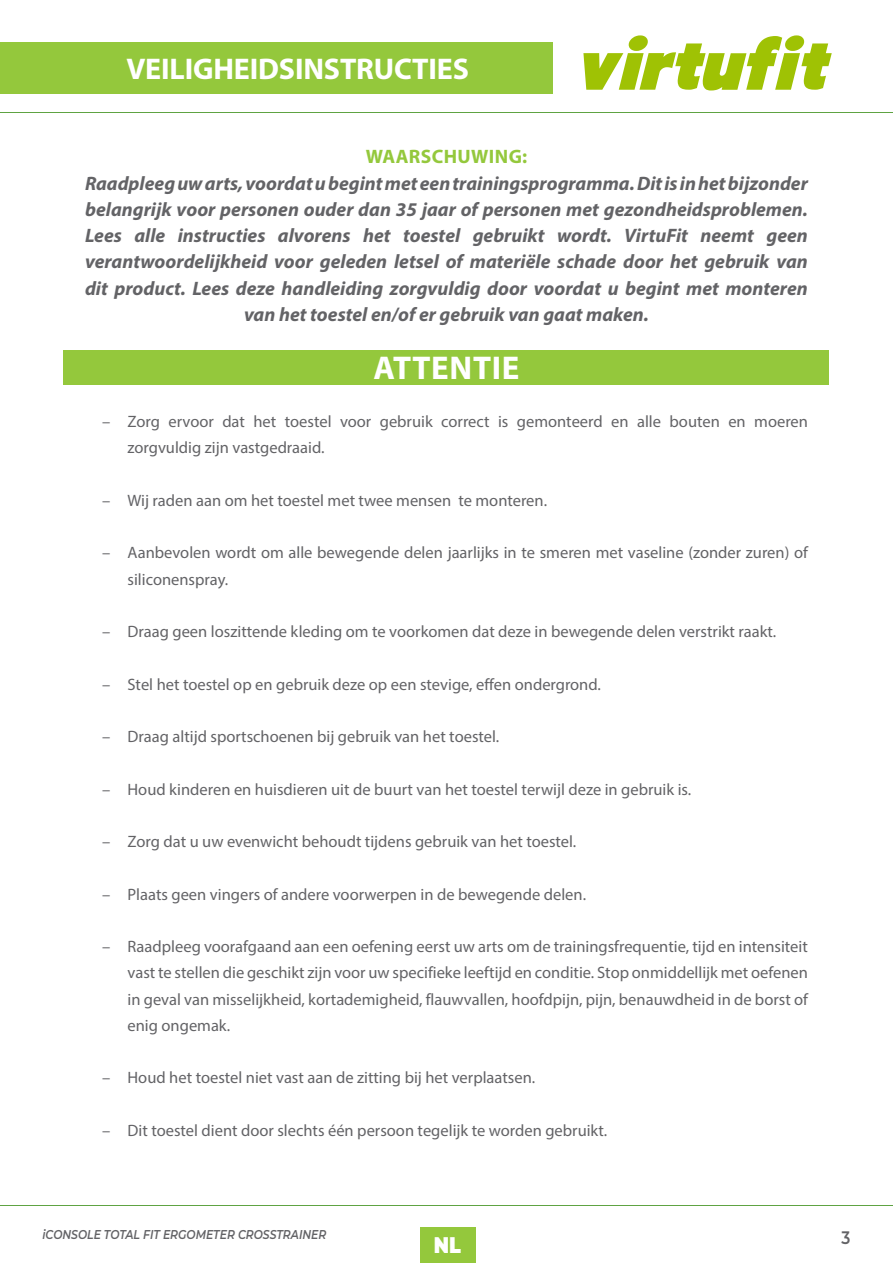
<style>
.page{position:relative;width:893px;height:1263px;background:#fff}
.page>*{position:absolute;margin:0;border:0;box-sizing:border-box;transform-origin:0 0}
.t1{font:700 33px "Myriad Pro";letter-spacing:.02em;color:#fff}
.t2{font:700 30px "Myriad Pro";letter-spacing:-.005em;color:#fff}
.t3{font:900 22.5px "Montserrat";color:#fff;scale:.85 1}
.t4{font:italic 700 19.5px/26.2px "Myriad Pro";color:#636366;text-align:center}
.t5{font:700 19.5px "Myriad Pro";letter-spacing:.02em;color:#94c83c}
.t6{font:600 18px "Montserrat";color:#636366;scale:.85 1}
.t7{font:16.5px/26.2px "Myriad Pro";color:#636366}
.t8{font:italic 600 12.75px "Montserrat";color:#636366;scale:.85 1}
</style>
<div class="page">
<hr style="left:0;top:1205px;width:893px;height:1px;background:#5ea342">
<hr style="left:0;top:112px;width:893px;height:1px;background:#5ea342">
<svg style="left:583px;top:35px;width:249px;height:56px"></svg>
<div style="left:420px;top:1227px;width:55px;height:36px;background:#94c83c"></div>
<div style="left:0;top:43px;width:553px;height:51px;background:#94c83c"></div>
<div style="left:64px;top:351px;width:765px;height:34px;background:#94c83c"></div>
<p class="t2" style="left:126px;top:49px;width:344px">VEILIGHEIDSINSTRUCTIES</p>
<h2 class="t2" style="left:174px;top:49px;width:250px">TITEL HOOFDSTUK</h2>
<p class="t5" style="left:366px;top:144px;width:163px">WAARSCHUWING:</p>
<p class="t4" style="left:85px;top:169px;width:724px">Raadpleeg uw arts, voordat u begint met een trainingsprogramma. Dit is in het bijzonder belangrijk voor personen ouder dan 35 jaar of personen met gezondheidsproblemen.<br>Lees alle instructies alvorens het toestel gebruikt wordt. VirtuFit neemt geen verantwoordelijkheid voor geleden letsel of materiële schade door het gebruik van dit product. Lees deze handleiding zorgvuldig door voordat u begint met monteren van het toestel en/of er gebruik van gaat maken.</p>
<p class="t1" style="left:373px;top:347px;width:147px">ATTENTIE</p>
<p class="t7" style="left:128px;top:408px;width:682px;text-indent:-25px">– Zorg ervoor dat het toestel voor gebruik correct is gemonteerd en alle bouten en moeren zorgvuldig zijn vastgedraaid.</p>
<p class="t7" style="left:102px;top:487px;width:446px">– Wij raden aan om het toestel met twee mensen te monteren.</p>
<p class="t7" style="left:128px;top:539px;width:682px;text-indent:-25px">– Aanbevolen wordt om alle bewegende delen jaarlijks in te smeren met vaseline (zonder zuren) of siliconenspray.</p>
<p class="t7" style="left:102px;top:618px;width:676px">– Draag geen loszittende kleding om te voorkomen dat deze in bewegende delen verstrikt raakt.</p>
<p class="t7" style="left:102px;top:671px;width:500px">– Stel het toestel op en gebruik deze op een stevige, effen ondergrond.</p>
<p class="t7" style="left:102px;top:723px;width:399px">– Draag altijd sportschoenen bij gebruik van het toestel.</p>
<p class="t7" style="left:102px;top:776px;width:591px">– Houd kinderen en huisdieren uit de buurt van het toestel terwijl deze in gebruik is.</p>
<p class="t7" style="left:102px;top:828px;width:476px">– Zorg dat u uw evenwicht behoudt tijdens gebruik van het toestel.</p>
<p class="t7" style="left:102px;top:881px;width:485px">– Plaats geen vingers of andere voorwerpen in de bewegende delen.</p>
<p class="t7" style="left:128px;top:933px;width:682px;text-align:justify;text-indent:-25px">– Raadpleeg voorafgaand aan een oefening eerst uw arts om de trainingsfrequentie, tijd en intensiteit vast te stellen die geschikt zijn voor uw specifieke leeftijd en conditie. Stop onmiddellijk met oefenen in geval van misselijkheid, kortademigheid, flauwvallen, hoofdpijn, pijn, benauwdheid in de borst of enig ongemak.</p>
<p class="t7" style="left:102px;top:1064px;width:435px">– Houd het toestel niet vast aan de zitting bij het verplaatsen.</p>
<p class="t7" style="left:102px;top:1117px;width:506px">– Dit toestel dient door slechts één persoon tegelijk te worden gebruikt.</p>
<p class="t8" style="left:43px;top:1225px;width:336px">iCONSOLE TOTAL FIT ERGOMETER CROSSTRAINER</p>
<h3 class="t3" style="left:433px;top:1226px;width:35px">EN</h3>
<p class="t6" style="left:841px;top:1225px;width:12px">3</p>
<h3 class="t3" style="left:434px;top:1228px;width:33px">NL</h3>
</div>
